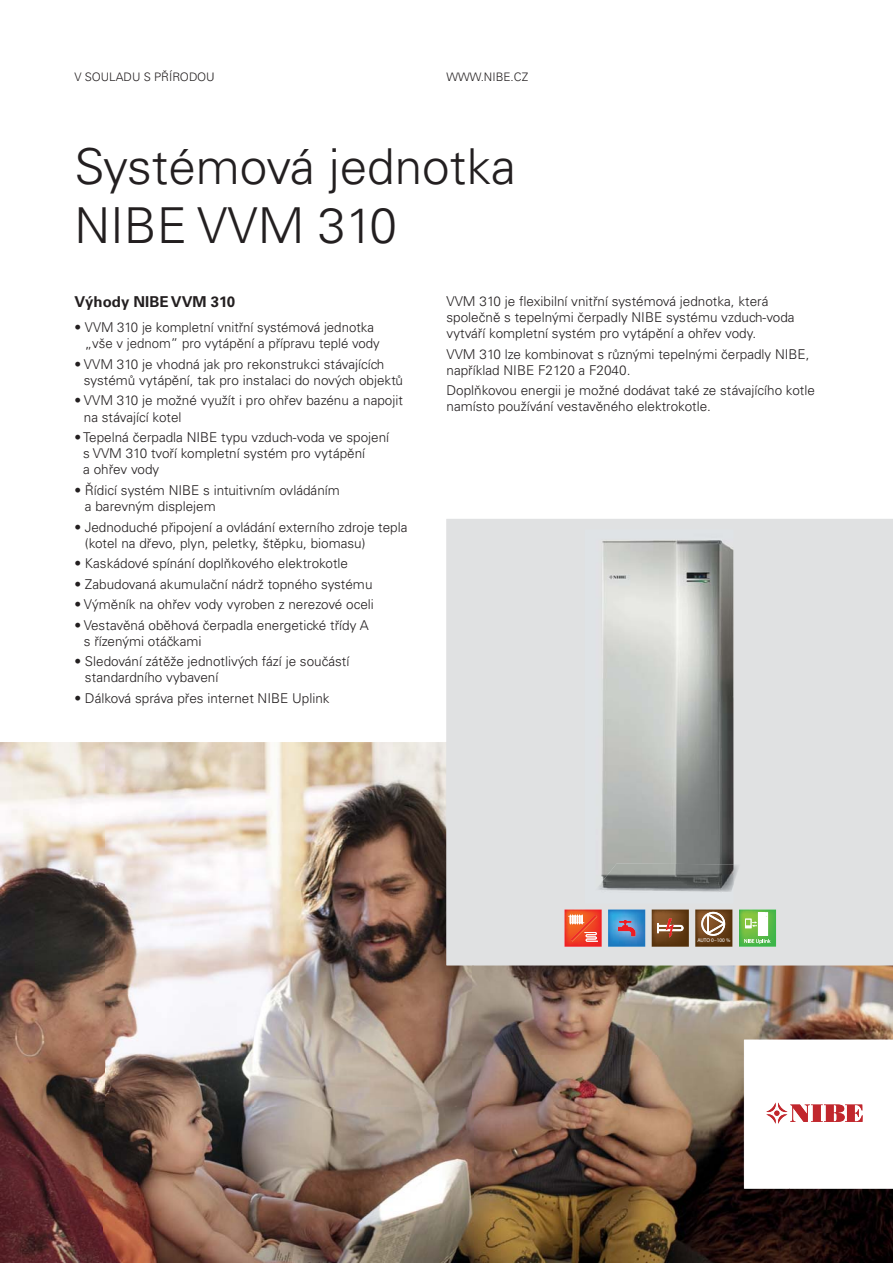
<style>
.page{position:relative;width:893px;height:1263px;background:#fff}
.page>*{position:absolute;margin:0;border:0;box-sizing:border-box;transform-origin:0 0}
.t1{font:300 49.5px/59.4px "Univers CE";color:#231f20}
.t2{font:700 15px "Univers CE";color:#231f20}
.t3{font:300 13.5px/16.2px "Univers CE";color:#231f20}
.t4{font:300 11.7px "Univers CE";color:#231f20}
.t5{font:5.55px "Myriad Pro";color:#fff}
</style>
<div class="page">
<img style="left:0;top:742px;width:473px;height:521px">
<img style="left:473px;top:965px;width:420px;height:90px">
<img style="left:473px;top:1055px;width:316px;height:208px">
<img style="left:789px;top:1188px;width:104px;height:75px">
<div style="left:446px;top:519px;width:447px;height:446px;background:#e0e1e2"></div>
<svg style="left:744px;top:1040px;width:149px;height:148px"></svg>
<img style="left:564px;top:909px;width:38px;height:38px">
<svg style="left:568px;top:914px;width:30px;height:28px"></svg>
<img style="left:608px;top:909px;width:37px;height:38px">
<svg style="left:618px;top:920px;width:17px;height:16px"></svg>
<img style="left:652px;top:909px;width:37px;height:38px">
<svg style="left:657px;top:918px;width:26px;height:20px"></svg>
<img style="left:695px;top:909px;width:37px;height:38px">
<img style="left:697px;top:938px;width:33px;height:4px">
<svg style="left:701px;top:912px;width:24px;height:24px"></svg>
<img style="left:739px;top:909px;width:37px;height:38px">
<svg style="left:745px;top:919px;width:12px;height:9px"></svg>
<div style="left:758px;top:912px;width:7px;height:24px;background:#fff"></div>
<hr style="left:765px;top:912px;width:3px;height:24px;background:#fff">
<svg style="left:744px;top:939px;width:26px;height:5px"></svg>
<img style="left:734px;top:864px;width:6px;height:20px">
<img style="left:585px;top:529px;width:149px;height:375px">
<img style="left:595px;top:863px;width:139px;height:29px">
<p class="t4" style="left:74px;top:72px;width:142px">V SOULADU S PŘÍRODOU</p>
<p class="t4" style="left:446px;top:72px;width:83px">WWW.NIBE.CZ</p>
<h1 class="t1" style="left:74px;top:139px;width:443px">Systémová jednotka<br>NIBE VVM 310</h1>
<p class="t2" style="left:74px;top:296px;width:162px">Výhody NIBE VVM 310</p>
<p class="t3" style="left:85px;top:320px;width:296px;text-indent:-11px">• VVM 310 je kompletní vnitřní systémová jednotka „vše v jednom” pro vytápění a přípravu teplé vody</p>
<p class="t3" style="left:84px;top:357px;width:321px;text-indent:-9px">• VVM 310 je vhodná jak pro rekonstrukci stávajících systémů vytápění, tak pro instalaci do nových objektů</p>
<p class="t3" style="left:84px;top:393px;width:321px;text-indent:-9px">• VVM 310 je možné využít i pro ohřev bazénu a napojit na stávající kotel</p>
<p class="t3" style="left:83px;top:430px;width:307px;text-indent:-9px">• Tepelná čerpadla NIBE typu vzduch-voda ve spojení s VVM 310 tvoří kompletní systém pro vytápění<br>a ohřev vody</p>
<p class="t3" style="left:85px;top:483px;width:256px;text-indent:-11px">• Řídicí systém NIBE s intuitivním ovládáním a barevným displejem</p>
<p class="t3" style="left:85px;top:519px;width:324px;text-indent:-11px">• Jednoduché připojení a ovládání externího zdroje tepla (kotel na dřevo, plyn, peletky, štěpku, biomasu)</p>
<p class="t3" style="left:74px;top:556px;width:275px">• Kaskádové spínání doplňkového elektrokotle</p>
<p class="t3" style="left:74px;top:576px;width:300px">• Zabudovaná akumulační nádrž topného systému</p>
<p class="t3" style="left:74px;top:597px;width:301px">• Výměník na ohřev vody vyroben z nerezové oceli</p>
<p class="t3" style="left:84px;top:617px;width:286px;text-indent:-9px">• Vestavěná oběhová čerpadla energetické třídy A s řízenými otáčkami</p>
<p class="t3" style="left:85px;top:654px;width:266px;text-indent:-11px">• Sledování zátěže jednotlivých fází je součástí standardního vybavení</p>
<p class="t3" style="left:74px;top:691px;width:257px">• Dálková správa přes internet NIBE Uplink</p>
<p class="t3" style="left:446px;top:293px;width:350px">VVM 310 je flexibilní vnitřní systémová jednotka, která společně s tepelnými čerpadly NIBE systému vzduch-voda vytváří kompletní systém pro vytápění a ohřev vody.</p>
<p class="t3" style="left:446px;top:346px;width:365px">VVM 310 lze kombinovat s různými tepelnými čerpadly NIBE, například NIBE F2120 a F2040.</p>
<p class="t3" style="left:446px;top:383px;width:370px">Doplňkovou energii je možné dodávat také ze stávajícího kotle namísto používání vestavěného elektrokotle.</p>
<p class="t5" style="left:697px;top:937px;width:35px">AUTO 0–100 %</p>
</div>
